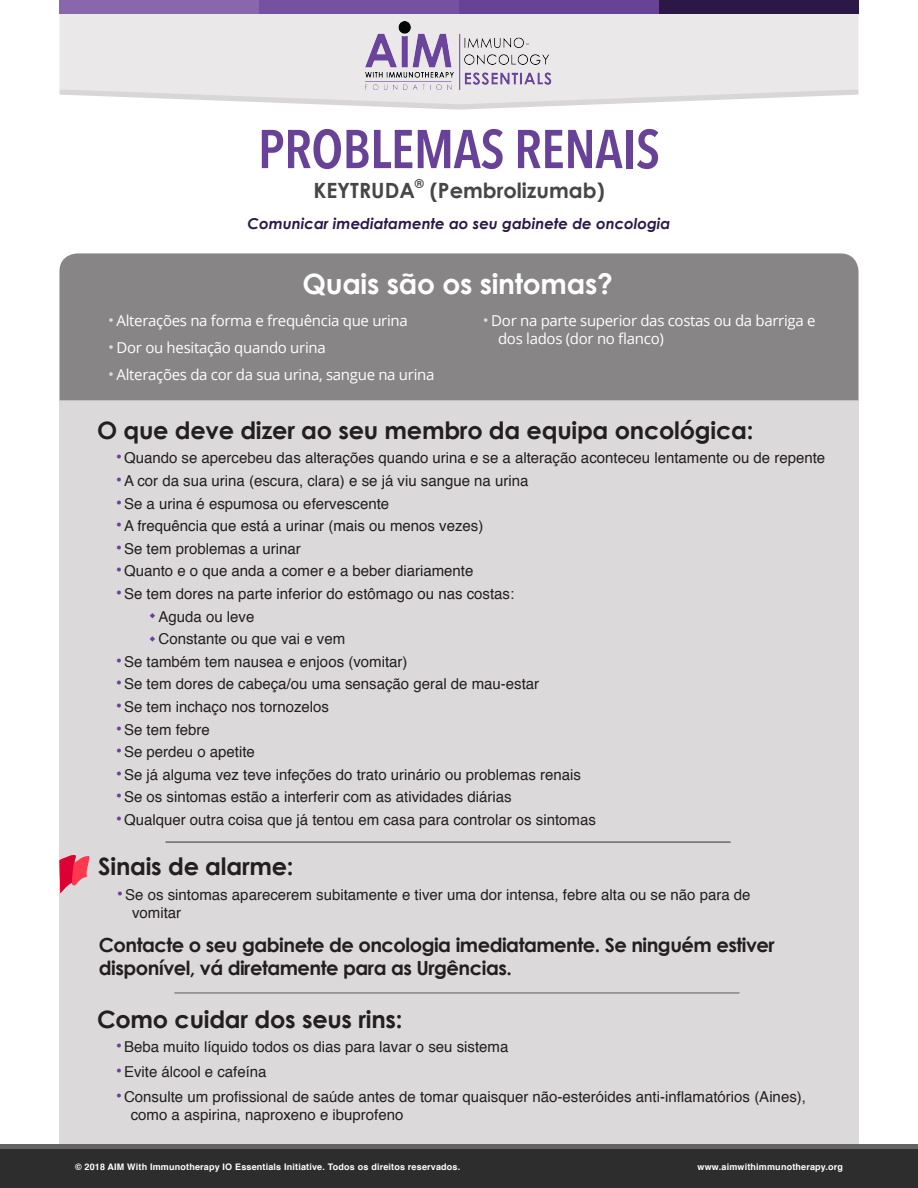
<style>
.page{position:relative;width:918px;height:1188px;background:#fff}
.page>*{position:absolute;margin:0;border:0;box-sizing:border-box;transform-origin:0 0}
.t1{font:600 54px "Avenir Next Condensed";letter-spacing:-.01em;color:#684297}
.t2{font:700 28.05px "Century Gothic";letter-spacing:-.01em;color:#fff}
.t3{font:700 24px "Century Gothic";letter-spacing:-.01em;color:#231f20}
.t4{font:700 21px "Century Gothic";color:#474646}
.t5{font:700 19.5px/22.5px "Century Gothic";letter-spacing:-.025em;color:#231f20}
.t6{font:15px/18px "Helvetica";color:#231f20}
.t7{font:15px/18px "Open Sans";letter-spacing:-.02em;color:#fff}
.t8{font:italic 700 15px "Century Gothic";color:#2b1846}
.t9{font:700 12.3px "Century Gothic";color:#474646}
.t10{font:700 9px "Helvetica";letter-spacing:.02em;color:#fff}
.s1{font-family:"Helvetica";font-size:16.5px;color:#dcd9da}
.s2{font-size:18px;color:#684297}
</style>
<div class="page">
<div style="left:59px;top:400px;width:800px;height:749px;background:#dcd9da"></div>
<div style="left:0;top:1149px;width:918px;height:39px;background:#2e2d2e"></div>
<div style="left:0;top:1144px;width:918px;height:5px;background:#646363"></div>
<svg style="left:316px;top:104px;width:286px;height:6px"></svg>
<svg style="left:59px;top:14px;width:800px;height:90px;background:#e9e7e7"></svg>
<div style="left:59px;top:0;width:200px;height:14px;background:#8a66ac"></div>
<div style="left:259px;top:0;width:200px;height:14px;background:#7651a1"></div>
<div style="left:659px;top:0;width:200px;height:14px;background:#2b1846"></div>
<div style="left:459px;top:0;width:200px;height:14px;background:#684297"></div>
<img style="left:365px;top:21px;width:188px;height:68px">
<hr style="left:175px;top:992px;width:564px;height:2px;background:#878586">
<div style="left:59px;top:253px;width:800px;height:147px;background:#878586"></div>
<svg style="left:59px;top:855px;width:31px;height:38px"></svg>
<hr style="left:166px;top:841px;width:564px;height:2px;background:#6b6a6a">
<svg style="left:150px;top:613px;width:5px;height:5px"></svg>
<svg style="left:150px;top:636px;width:5px;height:6px"></svg>
<p class="t1" style="left:258px;top:103px;width:404px">PROBLEMAS RENAIS</p>
<p class="t4" style="left:313px;top:174px;width:103px">KEYTRUDA</p>
<p class="t9" style="left:415px;top:174px;width:11px">®</p>
<p class="t4" style="left:430px;top:174px;width:176px">(Pembrolizumab)</p>
<p class="t8" style="left:247px;top:212px;width:424px">Comunicar imediatamente ao seu gabinete de oncologia</p>
<p class="t2" style="left:303px;top:262px;width:312px">Quais são os sintomas?</p>
<p class="t7" style="left:108px;top:311px;width:301px"><span class="s1">•</span> Alterações na forma e frequência que urina</p>
<p class="t7" style="left:108px;top:338px;width:219px"><span class="s1">•</span> Dor ou hesitação quando urina</p>
<p class="t7" style="left:108px;top:365px;width:328px"><span class="s1">•</span> Alterações da cor da sua urina, sangue na urina</p>
<p class="t7" style="left:498px;top:311px;width:319px;text-indent:-15px"><span class="s1">•</span> Dor na parte superior das costas ou da barriga e dos lados (dor no flanco)</p>
<p class="t3" style="left:97px;top:412px;width:658px">O que deve dizer ao seu membro da equipa oncológica:</p>
<p class="t6" style="left:116px;top:450px;width:711px"><span class="s2">•</span>Quando se apercebeu das alterações quando urina e se a alteração aconteceu lentamente ou de repente</p>
<p class="t6" style="left:116px;top:472px;width:414px"><span class="s2">•</span>A cor da sua urina (escura, clara) e se já viu sangue na urina</p>
<p class="t6" style="left:116px;top:495px;width:275px"><span class="s2">•</span>Se a urina é espumosa ou efervescente</p>
<p class="t6" style="left:116px;top:517px;width:369px"><span class="s2">•</span>A frequência que está a urinar (mais ou menos vezes)</p>
<p class="t6" style="left:116px;top:540px;width:187px"><span class="s2">•</span>Se tem problemas a urinar</p>
<p class="t6" style="left:116px;top:563px;width:359px"><span class="s2">•</span>Quanto e o que anda a comer e a beber diariamente</p>
<p class="t6" style="left:116px;top:585px;width:400px"><span class="s2">•</span>Se tem dores na parte inferior do estômago ou nas costas:</p>
<p class="t6" style="left:116px;top:608px;width:140px"><span class="s2">•</span> Aguda ou leve</p>
<p class="t6" style="left:116px;top:630px;width:231px"><span class="s2">•</span> Constante ou que vai e vem</p>
<p class="t6" style="left:116px;top:653px;width:293px"><span class="s2">•</span>Se também tem nausea e enjoos (vomitar)</p>
<p class="t6" style="left:116px;top:676px;width:425px"><span class="s2">•</span>Se tem dores de cabeça/ou uma sensação geral de mau-estar</p>
<p class="t6" style="left:116px;top:698px;width:215px"><span class="s2">•</span>Se tem inchaço nos tornozelos</p>
<p class="t6" style="left:116px;top:721px;width:96px"><span class="s2">•</span>Se tem febre</p>
<p class="t6" style="left:116px;top:743px;width:141px"><span class="s2">•</span>Se perdeu o apetite</p>
<p class="t6" style="left:116px;top:766px;width:467px"><span class="s2">•</span>Se já alguma vez teve infeções do trato urinário ou problemas renais</p>
<p class="t6" style="left:116px;top:789px;width:398px"><span class="s2">•</span>Se os sintomas estão a interferir com as atividades diárias</p>
<p class="t6" style="left:116px;top:811px;width:482px"><span class="s2">•</span>Qualquer outra coisa que já tentou em casa para controlar os sintomas</p>
<p class="t3" style="left:98px;top:848px;width:197px">Sinais de alarme:</p>
<p class="t6" style="left:132px;top:886px;width:620px;text-indent:-15px"><span class="s2">•</span>Se os sintomas aparecerem subitamente e tiver uma dor intensa, febre alta ou se não para de vomitar</p>
<p class="t5" style="left:99px;top:933px;width:677px">Contacte o seu gabinete de oncologia imediatamente. Se ninguém estiver disponível, vá diretamente para as Urgências.</p>
<p class="t3" style="left:97px;top:1001px;width:307px">Como cuidar dos seus rins:</p>
<p class="t6" style="left:116px;top:1039px;width:394px"><span class="s2">•</span>Beba muito líquido todos os dias para lavar o seu sistema</p>
<p class="t6" style="left:116px;top:1063px;width:152px"><span class="s2">•</span>Evite álcool e cafeína</p>
<p class="t6" style="left:131px;top:1088px;width:677px;text-indent:-15px"><span class="s2">•</span>Consulte um profissional de saúde antes de tomar quaisquer não-esteróides anti-inflamatórios (Aines), como a aspirina, naproxeno e ibuprofeno</p>
<p class="t10" style="left:75px;top:1159px;width:387px">© 2018 AIM With Immunotherapy IO Essentials Initiative. Todos os direitos reservados.</p>
<p class="t10" style="left:698px;top:1159px;width:147px">www.aimwithimmunotherapy.org</p>
</div>
